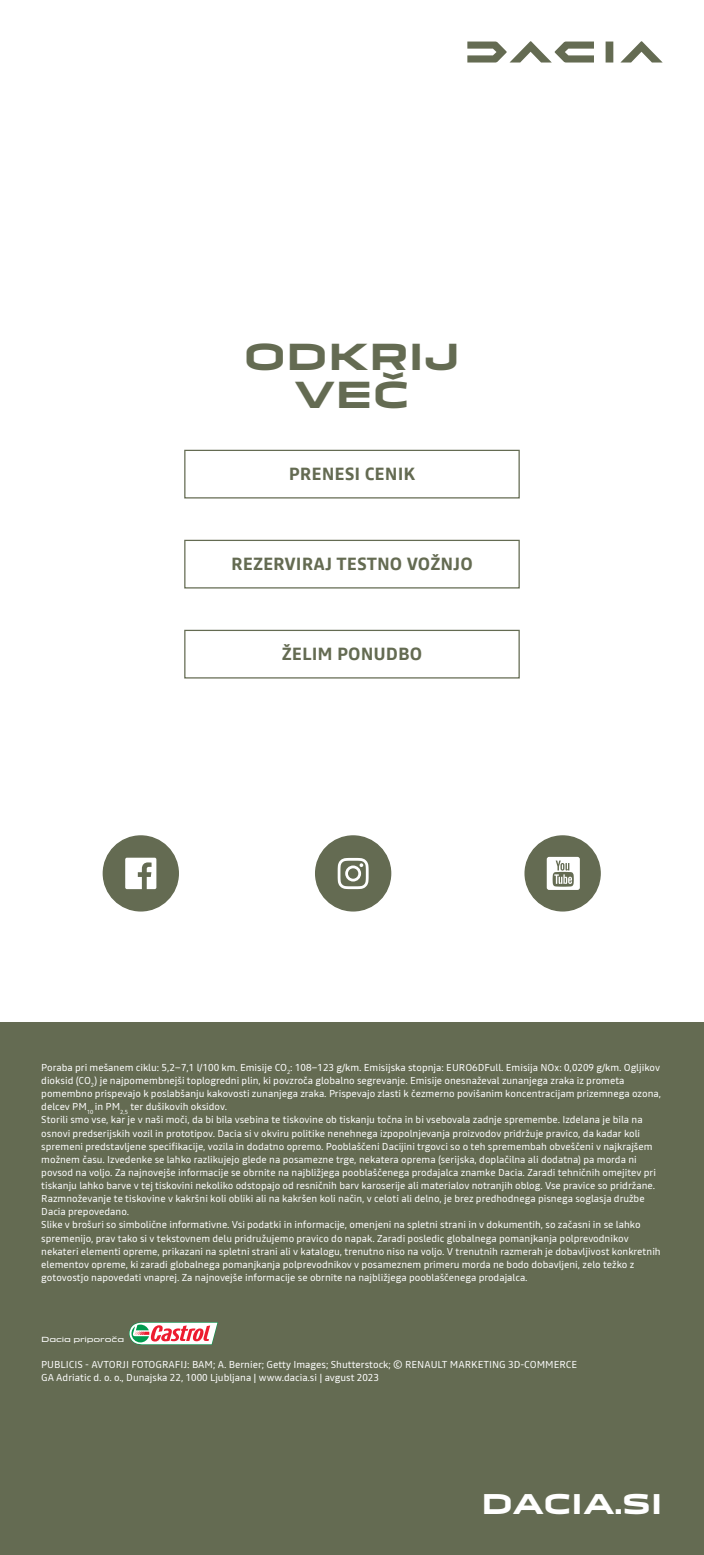
<style>
.page{position:relative;width:704px;height:1555px;background:#fff}
.page>*{position:absolute;margin:0;border:0;box-sizing:border-box;transform-origin:0 0}
.t1{font:700 35px/38.1px "Dacia Block Extended";color:#646b52;text-align:center}
.t2{font:700 26.56px "Dacia Block Extended";letter-spacing:-.005em;color:#fff}
.t3{font:700 17.5px "Read";color:#646b52}
.t4{font:10px/13.1px "Read";color:#fff}
.t5{font:6.88px "Dacia Block Extended";letter-spacing:-.025em;color:#fff}
</style>
<div class="page">
<div style="left:0;top:1023px;width:703px;height:532px;background:#646b52"></div>
<div style="left:103px;top:836px;width:75px;height:75px;background:#646b52;border-radius:50%"></div>
<div style="left:103px;top:835px;width:76px;height:76px;border:1px solid #646b52;border-radius:50%"></div>
<svg style="left:125px;top:858px;width:31px;height:31px"></svg>
<svg style="left:467px;top:41px;width:195px;height:22px"></svg>
<div style="left:315px;top:836px;width:75px;height:75px;background:#646b52;border-radius:50%"></div>
<div style="left:315px;top:835px;width:76px;height:76px;border:1px solid #646b52;border-radius:50%"></div>
<svg style="left:337px;top:858px;width:32px;height:31px"></svg>
<div style="left:525px;top:836px;width:74px;height:75px;background:#646b52;border-radius:50%"></div>
<div style="left:524px;top:835px;width:76px;height:76px;border:1px solid #646b52;border-radius:50%"></div>
<svg style="left:546px;top:857px;width:33px;height:33px"></svg>
<div style="left:184px;top:540px;width:335px;height:48px;border:1px solid #646b52"></div>
<div style="left:184px;top:630px;width:335px;height:48px;border:1px solid #646b52"></div>
<div style="left:184px;top:450px;width:335px;height:48px;border:1px solid #646b52"></div>
<svg style="left:129px;top:1322px;width:89px;height:23px;background:#ceafa8"></svg>
<h1 class="t1" style="left:243px;top:339px;width:218px">ODKRIJ<br>VEČ</h1>
<h3 class="t3" style="left:288px;top:462px;width:128px">PRENESI CENIK</h3>
<h3 class="t3" style="left:231px;top:552px;width:243px">REZERVIRAJ TESTNO VOŽNJO</h3>
<h3 class="t3" style="left:281px;top:642px;width:142px">ŽELIM PONUDBO</h3>
<p class="t4" style="left:41px;top:1061px;width:621px">Poraba pri mešanem ciklu: 5,2–7,1 l/100 km. Emisije CO<sub>2</sub>: 108–123 g/km. Emisijska stopnja: EURO6DFull. Emisija NOx: 0,0209 g/km. Ogljikov dioksid (CO<sub>2</sub>) je najpomembnejši toplogredni plin, ki povzroča globalno segrevanje. Emisije onesnaževal zunanjega zraka iz prometa pomembno prispevajo k poslabšanju kakovosti zunanjega zraka. Prispevajo zlasti k čezmerno povišanim koncentracijam prizemnega ozona, delcev PM<sub>10</sub> in PM<sub>2,5</sub> ter dušikovih oksidov.<br>Storili smo vse, kar je v naši moči, da bi bila vsebina te tiskovine ob tiskanju točna in bi vsebovala zadnje spremembe. Izdelana je bila na osnovi predserijskih vozil in prototipov. Dacia si v okviru politike nenehnega izpopolnjevanja proizvodov pridržuje pravico, da kadar koli spremeni predstavljene specifikacije, vozila in dodatno opremo. Pooblaščeni Dacijini trgovci so o teh spremembah obveščeni v najkrajšem možnem času. Izvedenke se lahko razlikujejo glede na posamezne trge, nekatera oprema (serijska, doplačilna ali dodatna) pa morda ni povsod na voljo. Za najnovejše informacije se obrnite na najbližjega pooblaščenega prodajalca znamke Dacia. Zaradi tehničnih omejitev pri tiskanju lahko barve v tej tiskovini nekoliko odstopajo od resničnih barv karoserije ali materialov notranjih oblog. Vse pravice so pridržane.<br>Razmnoževanje te tiskovine v kakršni koli obliki ali na kakršen koli način, v celoti ali delno, je brez predhodnega pisnega soglasja družbe Dacia prepovedano.<br>Slike v brošuri so simbolične informativne. Vsi podatki in informacije, omenjeni na spletni strani in v dokumentih, so začasni in se lahko spremenijo, prav tako si v tekstovnem delu pridružujemo pravico do napak. Zaradi posledic globalnega pomanjkanja polprevodnikov nekateri elementi opreme, prikazani na spletni strani ali v katalogu, trenutno niso na voljo. V trenutnih razmerah je dobavljivost konkretnih elementov opreme, ki zaradi globalnega pomanjkanja polprevodnikov v posameznem primeru morda ne bodo dobavljeni, zelo težko z gotovostjo napovedati vnaprej. Za najnovejše informacije se obrnite na najbližjega pooblaščenega prodajalca.</p>
<p class="t5" style="left:41px;top:1333px;width:84px">Dacia priporoča</p>
<p class="t4" style="left:41px;top:1358px;width:537px">PUBLICIS - AVTORJI FOTOGRAFIJ: BAM; A. Bernier; Getty Images; Shutterstock; © RENAULT MARKETING 3D-COMMERCE<br>GA Adriatic d. o. o., Dunajska 22, 1000 Ljubljana | www.dacia.si | avgust 2023</p>
<h2 class="t2" style="left:481px;top:1489px;width:183px">DACIA.SI</h2>
</div>
